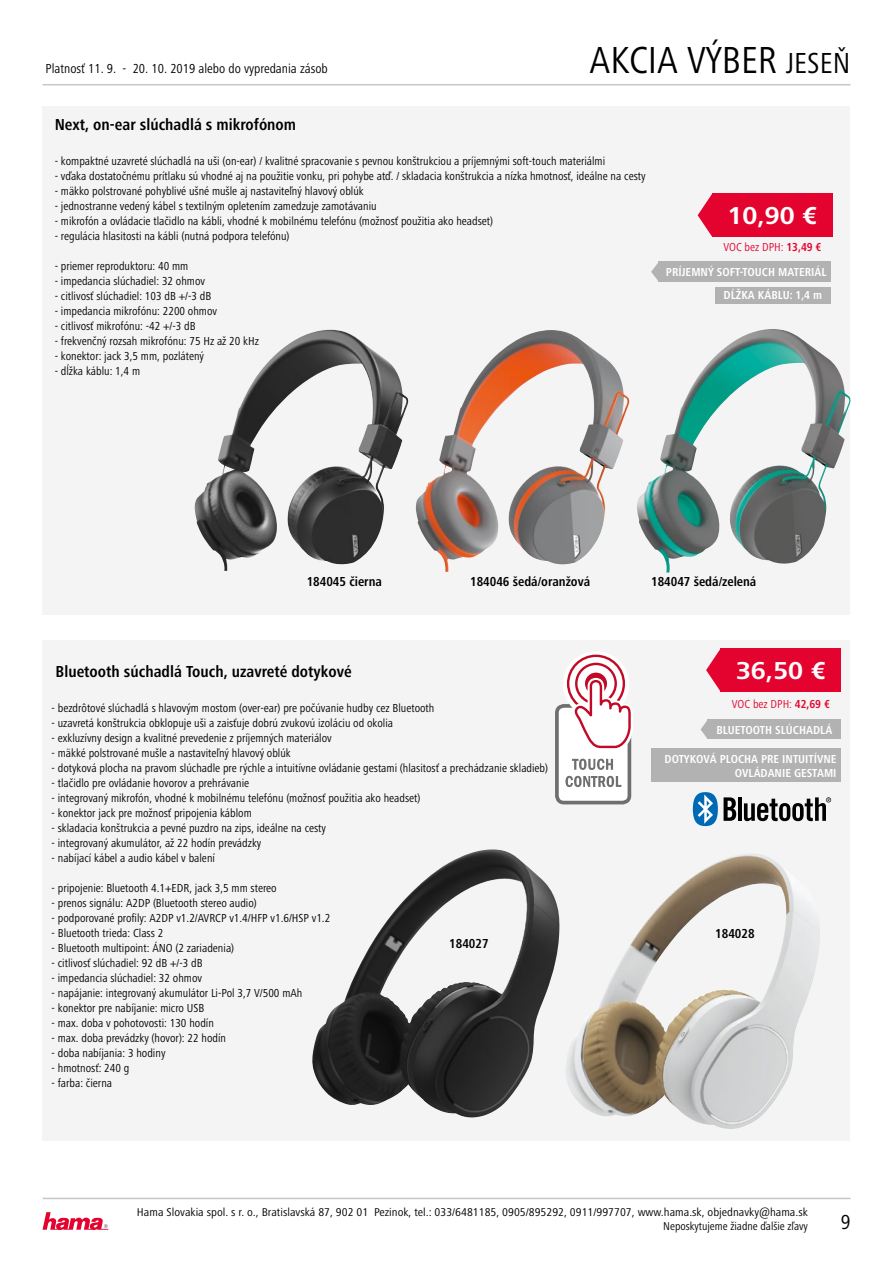
<style>
.page{position:relative;width:893px;height:1263px;background:#fff}
.page>*{position:absolute;margin:0;border:0;box-sizing:border-box;transform-origin:0 0}
.t1{font:condensed 39px "Frutiger Next LTW1 G";color:#000}
.t2{font:700 25.35px "Frutiger Next LTW1 G";color:#fff}
.t3{font:condensed 21px "Frutiger Next LTW1 G";color:#000}
.t4{font:700 condensed 16.5px "Frutiger Next LTW1 G";color:#000}
.t5{font:700 condensed 13.5px "Frutiger Next LTW1 G";color:#000}
.t6{font:condensed 13.5px "Frutiger Next LTW1 G";color:#000}
.t7{font:condensed 12px "Frutiger Next LTW1 G";color:#000}
.t8{font:700 condensed 12px/23.5px "Frutiger Next LTW1 G";color:#fff}
.t9{font:condensed 12px "Frutiger Next LTW1 G";color:#e4032e}
.t10{font:condensed 11.7px/14.1px "Frutiger Next LTW1 G";color:#000;text-align:right;scale:1.08 1}
.s1{font-size:30px}
.s2{font-weight:700}
</style>
<div class="page">
<div style="left:43px;top:106px;width:807px;height:508px;background:#f4f4f4"></div>
<div style="left:42px;top:640px;width:808px;height:500px;background:#f4f4f4"></div>
<hr style="left:43px;top:84px;width:807px;height:1px;background:#c6c6c6">
<hr style="left:43px;top:1198px;width:807px;height:1px;background:#c6c6c6">
<svg style="left:43px;top:1212px;width:65px;height:18px"></svg>
<img style="left:194px;top:333px;width:214px;height:238px">
<svg style="left:698px;top:194px;width:14px;height:43px"></svg>
<div style="left:712px;top:193px;width:120px;height:44px;background:#e4032e"></div>
<div style="left:659px;top:261px;width:172px;height:21px;background:#b3b2b2"></div>
<div style="left:715px;top:287px;width:115px;height:16px;background:#b3b2b2"></div>
<svg style="left:651px;top:262px;width:8px;height:20px"></svg>
<img style="left:416px;top:333px;width:178px;height:239px">
<img style="left:637px;top:329px;width:204px;height:243px">
<img style="left:312px;top:849px;width:248px;height:269px">
<div style="left:707px;top:720px;width:134px;height:19px;background:#b3b2b2"></div>
<svg style="left:701px;top:721px;width:6px;height:17px"></svg>
<svg style="left:706px;top:648px;width:15px;height:44px"></svg>
<div style="left:721px;top:648px;width:120px;height:44px;background:#e4032e"></div>
<div style="left:651px;top:748px;width:190px;height:34px;background:#b3b2b2"></div>
<img style="left:566px;top:853px;width:254px;height:276px">
<div style="left:557px;top:706px;width:72px;height:96px;background:#fff;border-radius:7px"></div>
<div style="left:555px;top:704px;width:76px;height:100px;border:4px solid #706f6f;border-radius:7px"></div>
<svg style="left:572px;top:759px;width:41px;height:11px"></svg>
<svg style="left:565px;top:776px;width:56px;height:11px"></svg>
<svg style="left:563px;top:652px;width:70px;height:99px"></svg>
<svg style="left:724px;top:797px;width:12px;height:24px"></svg>
<hr style="left:738px;top:797px;width:3px;height:24px;background:#000">
<svg style="left:744px;top:797px;width:87px;height:24px"></svg>
<svg style="left:693px;top:792px;width:25px;height:34px"></svg>
<p class="t6" style="left:46px;top:61px;width:284px">Platnosť 11. 9. - 20. 10. 2019 alebo do vypredania zásob</p>
<h1 class="t1" style="left:590px;top:38px;width:262px">AKCIA VÝBER <span class="s1">JESEŇ</span></h1>
<h3 class="t4" style="left:55px;top:115px;width:243px">Next, on-ear slúchadlá s mikrofónom</h3>
<p class="t7" style="left:55px;top:154px;width:552px">- kompaktné uzavreté slúchadlá na uši (on-ear) / kvalitné spracovanie s pevnou konštrukciou a príjemnými soft-touch materiálmi</p>
<p class="t7" style="left:55px;top:169px;width:592px">- vďaka dostatočnému prítlaku sú vhodné aj na použitie vonku, pri pohybe atď. / skladacia konštrukcia a nízka hmotnosť, ideálne na cesty</p>
<p class="t7" style="left:55px;top:184px;width:311px">- mäkko polstrované pohyblivé ušné mušle aj nastaviteľný hlavový oblúk</p>
<p class="t7" style="left:55px;top:199px;width:323px">- jednostranne vedený kábel s textilným opletením zamedzuje zamotávaniu</p>
<p class="t7" style="left:55px;top:214px;width:440px">- mikrofón a ovládacie tlačidlo na kábli, vhodné k mobilnému telefónu (možnosť použitia ako headset)</p>
<p class="t7" style="left:55px;top:229px;width:236px">- regulácia hlasitosti na kábli (nutná podpora telefónu)</p>
<p class="t7" style="left:55px;top:259px;width:135px">- priemer reproduktoru: 40 mm</p>
<p class="t7" style="left:55px;top:274px;width:152px">- impedancia slúchadiel: 32 ohmov</p>
<p class="t7" style="left:55px;top:289px;width:158px">- citlivosť slúchadiel: 103 dB +/-3 dB</p>
<p class="t7" style="left:55px;top:304px;width:164px">- impedancia mikrofónu: 2200 ohmov</p>
<p class="t7" style="left:55px;top:319px;width:143px">- citlivosť mikrofónu: -42 +/-3 dB</p>
<p class="t7" style="left:55px;top:334px;width:206px">- frekvenčný rozsah mikrofónu: 75 Hz až 20 kHz</p>
<p class="t7" style="left:55px;top:349px;width:151px">- konektor: jack 3,5 mm, pozlátený</p>
<p class="t7" style="left:55px;top:364px;width:87px">- dĺžka káblu: 1,4 m</p>
<h2 class="t2" style="left:728px;top:201px;width:91px">10,90 €</h2>
<p class="t9" style="left:723px;top:240px;width:100px">VOC bez DPH: <span class="s2">13,49 €</span></p>
<p class="t8" style="left:723px;top:260px;width:105px;text-indent:-58px">PRÍJEMNÝ SOFT-TOUCH MATERIÁL<br>DĹŽKA KÁBLU: 1,4 m</p>
<p class="t5" style="left:307px;top:574px;width:77px">184045 čierna</p>
<p class="t5" style="left:470px;top:574px;width:122px">184046 šedá/oranžová</p>
<p class="t5" style="left:651px;top:574px;width:107px">184047 šedá/zelená</p>
<h3 class="t4" style="left:56px;top:662px;width:298px">Bluetooth súchadlá Touch, uzavreté dotykové</h3>
<p class="t7" style="left:52px;top:701px;width:384px">- bezdrôtové slúchadlá s hlavovým mostom (over-ear) pre počúvanie hudby cez Bluetooth</p>
<p class="t7" style="left:52px;top:716px;width:343px">- uzavretá konštrukcia obklopuje uši a zaisťuje dobrú zvukovú izoláciu od okolia</p>
<p class="t7" style="left:52px;top:731px;width:282px">- exkluzívny design a kvalitné prevedenie z príjemných materiálov</p>
<p class="t7" style="left:52px;top:746px;width:241px">- mäkké polstrované mušle a nastaviteľný hlavový oblúk</p>
<p class="t7" style="left:52px;top:761px;width:498px">- dotyková plocha na pravom slúchadle pre rýchle a intuitívne ovládanie gestami (hlasitosť a prechádzanie skladieb)</p>
<p class="t7" style="left:52px;top:776px;width:199px">- tlačidlo pre ovládanie hovorov a prehrávanie</p>
<p class="t7" style="left:52px;top:791px;width:370px">- integrovaný mikrofón, vhodné k mobilnému telefónu (možnosť použitia ako headset)</p>
<p class="t7" style="left:52px;top:806px;width:202px">- konektor jack pre možnosť pripojenia káblom</p>
<p class="t7" style="left:52px;top:821px;width:276px">- skladacia konštrukcia a pevné puzdro na zips, ideálne na cesty</p>
<p class="t7" style="left:52px;top:836px;width:211px">- integrovaný akumulátor, až 22 hodín prevádzky</p>
<p class="t7" style="left:52px;top:851px;width:165px">- nabíjací kábel a audio kábel v balení</p>
<p class="t7" style="left:52px;top:881px;width:227px">- pripojenie: Bluetooth 4.1+EDR, jack 3,5 mm stereo</p>
<p class="t7" style="left:52px;top:896px;width:207px">- prenos signálu: A2DP (Bluetooth stereo audio)</p>
<p class="t7" style="left:52px;top:911px;width:280px">- podporované profily: A2DP v1.2/AVRCP v1.4/HFP v1.6/HSP v1.2</p>
<p class="t7" style="left:52px;top:926px;width:113px">- Bluetooth trieda: Class 2</p>
<p class="t7" style="left:52px;top:941px;width:184px">- Bluetooth multipoint: ÁNO (2 zariadenia)</p>
<p class="t7" style="left:52px;top:956px;width:153px">- citlivosť slúchadiel: 92 dB +/-3 dB</p>
<p class="t7" style="left:52px;top:971px;width:152px">- impedancia slúchadiel: 32 ohmov</p>
<p class="t7" style="left:52px;top:986px;width:252px">- napájanie: integrovaný akumulátor Li-Pol 3,7 V/500 mAh</p>
<p class="t7" style="left:52px;top:1001px;width:154px">- konektor pre nabíjanie: micro USB</p>
<p class="t7" style="left:52px;top:1016px;width:164px">- max. doba v pohotovosti: 130 hodín</p>
<p class="t7" style="left:52px;top:1031px;width:176px">- max. doba prevádzky (hovor): 22 hodín</p>
<p class="t7" style="left:52px;top:1046px;width:115px">- doba nabíjania: 3 hodiny</p>
<p class="t7" style="left:52px;top:1061px;width:79px">- hmotnosť: 240 g</p>
<p class="t7" style="left:52px;top:1076px;width:62px">- farba: čierna</p>
<p class="t5" style="left:449px;top:936px;width:41px">184027</p>
<h2 class="t2" style="left:736px;top:656px;width:91px">36,50 €</h2>
<p class="t9" style="left:732px;top:697px;width:100px">VOC bez DPH: <span class="s2">42,69 €</span></p>
<p class="t8" style="left:717px;top:718px;width:117px">BLUETOOTH SLÚCHADLÁ</p>
<p class="t8" style="left:664px;top:751px;width:174px;line-height:14.4px;text-align:right">DOTYKOVÁ PLOCHA PRE INTUITÍVNE<br>OVLÁDANIE GESTAMI</p>
<p class="t5" style="left:715px;top:926px;width:41px">184028</p>
<p class="t10" style="left:137px;top:1205px;width:623px">Hama Slovakia spol. s r. o., Bratislavská 87, 902 01 Pezinok, tel.: 033/6481185, 0905/895292, 0911/997707, www.hama.sk, objednavky@hama.sk<br>Neposkytujeme žiadne ďalšie zľavy</p>
<h3 class="t3" style="left:841px;top:1210px;width:11px">9</h3>
</div>
